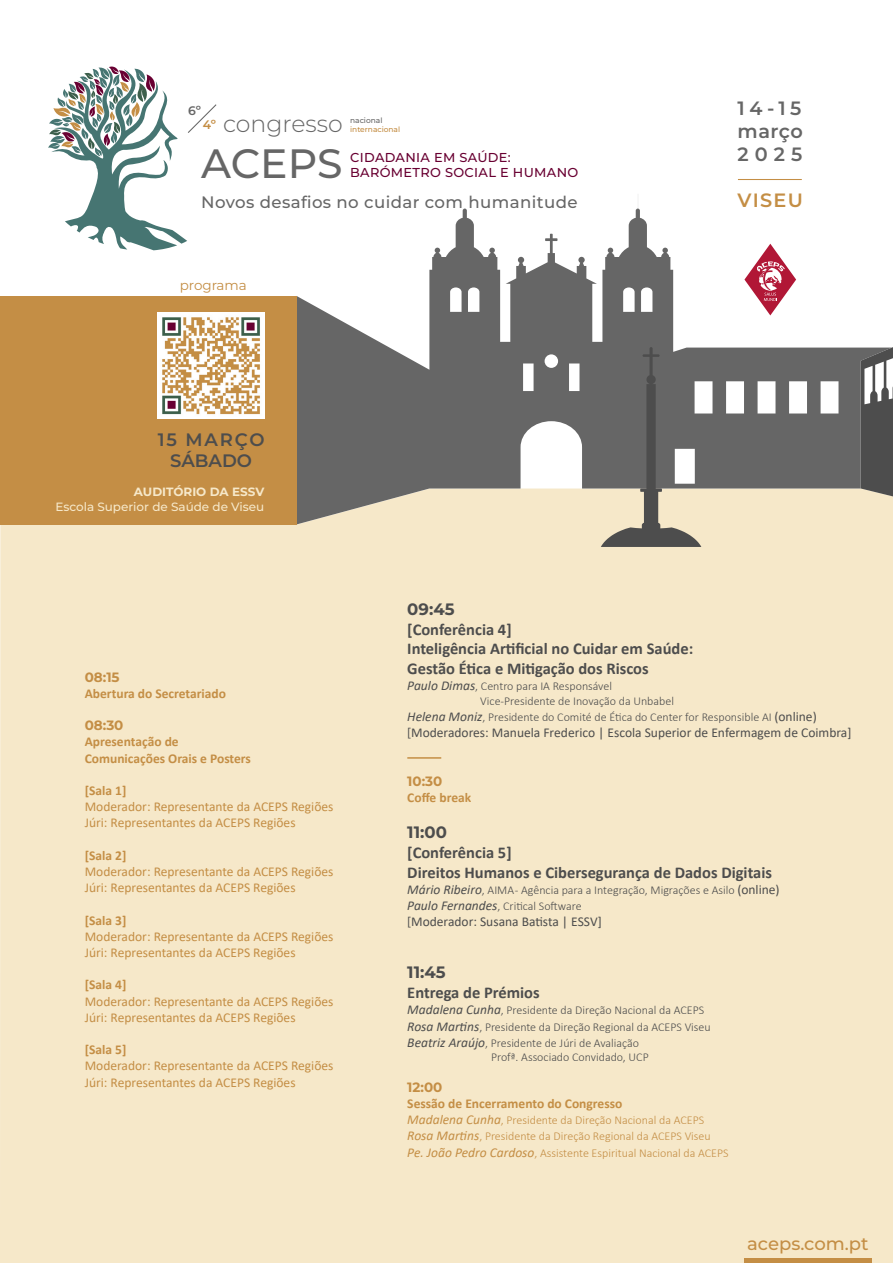
<style>
.page{position:relative;width:893px;height:1263px;background:#fff}
.page>*{position:absolute;margin:0;border:0;box-sizing:border-box;transform-origin:0 0}
.t1{font:500 40.95px "Montserrat";color:#666}
.t2{font:300 23.55px "Montserrat";color:#666}
.t3{font:600 19.2px/23.1px "Montserrat";letter-spacing:.23em;color:#666;text-align:justify}
.t4{font:600 19.2px "Montserrat";letter-spacing:.07em;color:#c48e45}
.t5{font:600 18px/21.6px "Montserrat";letter-spacing:.045em;color:#4d4d4d;text-align:center}
.t6{font:500 18px "Montserrat";color:#c48e45}
.t7{font:500 16.65px "Montserrat";letter-spacing:.025em;color:#666}
.t8{font:700 16.5px/19.8px "Calibri";color:#4d4d4d}
.t9{font:700 16.5px "Montserrat";color:#4d4d4d}
.t10{font:13.5px/16.2px "Calibri";color:#c48e45}
.t11{font:700 13.5px/16.2px "Calibri";color:#c48e45}
.t12{font:13.5px "Calibri";color:#4d4d4d}
.t13{font:700 13.5px "Montserrat";color:#c48e45}
.t14{font:13.5px "Montserrat";color:#c48e45}
.t15{font:500 12.9px/15.5px "Montserrat";letter-spacing:.025em;color:#690032}
.t16{font:600 12.3px "Montserrat";color:#666}
.t17{font:600 12.3px "Montserrat";color:#c48e45}
.t18{font:300 12px/16.2px "Calibri";color:#4d4d4d}
.t19{font:300 12px/16.2px "Calibri";color:#c48e45}
.t20{font:500 12px "Montserrat";color:#f6e8c9}
.t21{font:700 12px "Montserrat";color:#f6e8c9}
.t22{font:500 7.5px "Montserrat";color:#c48e45}
.t23{font:500 7.5px "Montserrat";color:#666}
.s1{font-weight:400;font-style:italic;font-size:13.5px}
.s2{font-weight:400;font-size:13.5px}
.s3{font-family:"Myriad Pro"}
</style>
<div class="page">
<svg style="left:48px;top:66px;width:169px;height:184px"></svg>
<div style="left:0;top:496px;width:893px;height:767px;background:#f6e8c9"></div>
<svg style="left:296px;top:209px;width:596px;height:315px"></svg>
<svg style="left:601px;top:347px;width:100px;height:200px;background:#83807b"></svg>
<div style="left:0;top:296px;width:296px;height:228px;background:#c48e45"></div>
<svg style="left:861px;top:347px;width:32px;height:149px;background:#6f6f6e"></svg>
<svg style="left:744px;top:244px;width:52px;height:71px"></svg>
<hr style="left:738px;top:179px;width:64px;height:1px;background:#c48e45">
<img style="left:158px;top:312px;width:106px;height:106px">
<hr style="left:744px;top:1259px;width:128px;height:4px;background:#c48e45">
<hr style="left:407px;top:757px;width:34px;height:2px;background:#c48e45">
<p class="t16" style="left:188px;top:103px;width:14px">6º</p>
<p class="t17" style="left:203px;top:117px;width:15px">4º</p>
<h2 class="t2" style="left:223px;top:108px;width:121px">congresso</h2>
<p class="t23" style="left:350px;top:116px;width:34px">nacional</p>
<p class="t22" style="left:350px;top:125px;width:52px">internacional</p>
<h1 class="t1" style="left:201px;top:136px;width:143px">ACEPS</h1>
<p class="t15" style="left:350px;top:149px;width:230px">CIDADANIA EM SAÚDE:<br>BARÓMETRO SOCIAL E HUMANO</p>
<h3 class="t7" style="left:201px;top:191px;width:378px">Novos desafios no cuidar com humanitude</h3>
<p class="t14" style="left:180px;top:276px;width:69px">programa</p>
<h3 class="t5" style="left:158px;top:428px;width:108px">15 MARÇO<br>SÁBADO</h3>
<p class="t21" style="left:134px;top:484px;width:132px">AUDITÓRIO DA ESSV</p>
<p class="t20" style="left:55px;top:498px;width:210px">Escola Superior de Saúde de Viseu</p>
<h3 class="t3" style="left:738px;top:96px;width:67px">14-15 março 2025</h3>
<h3 class="t4" style="left:738px;top:188px;width:67px">VISEU</h3>
<p class="t13" style="left:85px;top:668px;width:36px">08:15</p>
<p class="t11" style="left:85px;top:685px;width:143px">Abertura do Secretariado</p>
<p class="t13" style="left:85px;top:716px;width:40px">08:30</p>
<p class="t11" style="left:85px;top:734px;width:168px">Apresentação de<br>Comunicações Orais e Posters</p>
<p class="t11" style="left:85px;top:782px;width:43px">[Sala 1]</p>
<p class="t10" style="left:85px;top:798px;width:250px">Moderador: Representante da ACEPS Regiões<br>Júri: Representantes da ACEPS Regiões</p>
<p class="t11" style="left:85px;top:847px;width:43px">[Sala 2]</p>
<p class="t10" style="left:85px;top:863px;width:250px">Moderador: Representante da ACEPS Regiões<br>Júri: Representantes da ACEPS Regiões</p>
<p class="t11" style="left:85px;top:912px;width:43px">[Sala 3]</p>
<p class="t10" style="left:85px;top:928px;width:250px">Moderador: Representante da ACEPS Regiões<br>Júri: Representantes da ACEPS Regiões</p>
<p class="t11" style="left:85px;top:977px;width:43px">[Sala 4]</p>
<p class="t10" style="left:85px;top:993px;width:250px">Moderador: Representante da ACEPS Regiões<br>Júri: Representantes da ACEPS Regiões</p>
<p class="t11" style="left:85px;top:1041px;width:43px">[Sala 5]</p>
<p class="t10" style="left:85px;top:1057px;width:250px">Moderador: Representante da ACEPS Regiões<br>Júri: Representantes da ACEPS Regiões</p>
<h3 class="t9" style="left:407px;top:598px;width:49px">09:45</h3>
<h3 class="t8" style="left:407px;top:619px;width:287px">[Conferência 4]<br>Inteligência Artificial no Cuidar em Saúde:<br>Gestão Ética e Mitigação dos Riscos</h3>
<p class="t18" style="left:480px;top:679px;width:195px;line-height:14.4px;text-indent:-73px"><span class="s1">Paulo Dimas</span>, Centro para IA Responsável<br>Vice-Presidente de Inovação da Unbabel</p>
<p class="t18" style="left:407px;top:709px;width:411px"><span class="s1">Helena Moniz</span>, Presidente do Comité de Ética do Center for Responsible AI <span class="s2">(online)</span></p>
<p class="t12" style="left:407px;top:723px;width:446px"><span class="s3">[</span>Moderadores: Manuela Frederico | Escola Superior de Enfermagem de Coimbra]</p>
<p class="t13" style="left:407px;top:772px;width:37px">10:30</p>
<p class="t11" style="left:407px;top:789px;width:65px">Coffe break</p>
<h3 class="t9" style="left:407px;top:821px;width:41px">11:00</h3>
<h3 class="t8" style="left:407px;top:842px;width:366px">[Conferência 5]<br>Direitos Humanos e Cibersegurança de Dados Digitais</h3>
<p class="t18" style="left:407px;top:881px;width:374px"><span class="s1">Mário Ribeiro</span>, AIMA - Agência para a Integração, Migrações e Asilo <span class="s2">(online)<br></span><span class="s1">Paulo Fernandes</span>, Critical Software</p>
<p class="t12" style="left:407px;top:912px;width:196px"><span class="s3">[</span>Moderador: Susana Batista | ESSV]</p>
<h3 class="t9" style="left:407px;top:961px;width:40px">11:45</h3>
<h3 class="t8" style="left:407px;top:982px;width:134px">Entrega de Prémios</h3>
<p class="t18" style="left:407px;top:1002px;width:305px"><span class="s1">Madalena Cunha</span>, Presidente da Direção Nacional da ACEPS<br><span class="s1">Rosa Martins</span>, Presidente da Direção Regional da ACEPS Viseu<br><span class="s1">Beatriz Araújo</span>, Presidente de Júri de Avaliação</p>
<p class="t18" style="left:491px;top:1049px;width:159px">Profª. Associado Convidado, UCP</p>
<p class="t13" style="left:407px;top:1078px;width:37px">12:00</p>
<p class="t11" style="left:407px;top:1095px;width:217px">Sessão de Encerramento do Congresso</p>
<p class="t19" style="left:407px;top:1112px;width:323px"><span class="s1">Madalena Cunha</span>, Presidente da Direção Nacional da ACEPS<br><span class="s1">Rosa Martins</span>, Presidente da Direção Regional da ACEPS Viseu<br><span class="s1">Pe. João Pedro Cardoso</span>, Assistente Espiritual Nacional da ACEPS</p>
<h3 class="t6" style="left:747px;top:1231px;width:123px">aceps.com.pt</h3>
</div>
